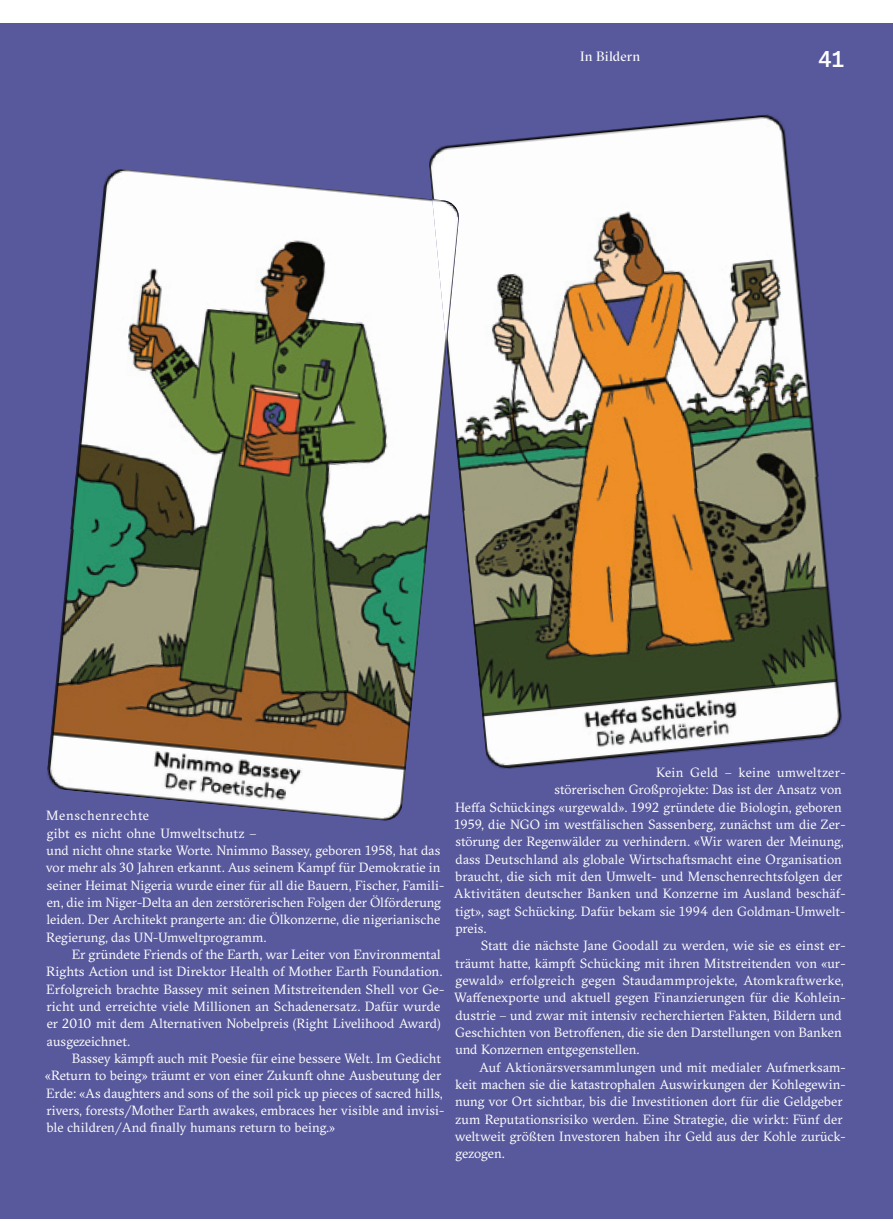
<style>
.page{position:relative;width:893px;height:1221px;background:#fff}
.page>*{position:absolute;margin:0;border:0;box-sizing:border-box;transform-origin:0 0}
.t1{font:500 22.5px "GT America Mono";color:#fff}
.t2{font:13.5px "GT Sectra Fine";letter-spacing:.01em;color:#fff}
.t3{font:13.35px/17.2px "GT Sectra";color:#fff}
</style>
<div class="page">
<div style="left:0;top:24px;width:893px;height:1194px;background:#58589c"></div>
<img style="left:429px;top:114px;width:390px;height:381px">
<img style="left:461px;top:476px;width:381px;height:293px">
<img style="left:70px;top:169px;width:376px;height:388px">
<img style="left:47px;top:529px;width:379px;height:291px">
<img style="left:432px;top:199px;width:28px;height:148px">
<p class="t2" style="left:580px;top:51px;width:62px">In Bildern</p>
<h1 class="t1" style="left:818px;top:51px;width:29px">41</h1>
<p class="t3" style="left:46px;top:808px;width:400px">Menschenrechte<br>gibt es nicht ohne Umweltschutz –<br>und nicht ohne starke Worte. Nnimmo Bassey, geboren 1958, hat das vor mehr als 30 Jahren erkannt. Aus seinem Kampf für Demokratie in seiner Heimat Nigeria wurde einer für all die Bauern, Fischer, Famili&shy;en, die im Niger-Delta an den zerstörerischen Folgen der Ölförderung leiden. Der Architekt prangerte an: die Ölkonzerne, die nigerianische Regierung, das UN-Umweltprogramm.</p>
<p class="t3" style="left:46px;top:947px;width:399px;text-indent:26px">Er gründete Friends of the Earth, war Leiter von Environmental Rights Action und ist Direktor Health of Mother Earth Foundation.<br>Erfolgreich brachte Bassey mit seinen Mitstreitenden Shell vor Ge&shy;richt und erreichte viele Millionen an Schadenersatz. Dafür wurde er 2010 mit dem Alternativen Nobelpreis (Right Livelihood Award) ausgezeichnet.</p>
<p class="t3" style="left:45px;top:1051px;width:401px;text-indent:27px">Bassey kämp auch mit Poesie für eine bessere Welt. Im Gedicht «Return to being» träumt er von einer Zukun ohne Ausbeutung der Erde: «As daughters and sons of the soil pick up pieces of sacred hills, rivers, forests/Mother Earth awakes, embraces her visible and invisi&shy;ble children/And finally humans return to being.»</p>
<p class="t3" style="left:656px;top:765px;width:191px">Kein Geld – keine umweltzer-</p>
<p class="t3" style="left:554px;top:782px;width:289px">störerischen Großprojekte: Das ist der Ansatz von</p>
<p class="t3" style="left:455px;top:800px;width:388px">Heffa Schückings «urgewald». 1992 gründete die Biologin, geboren</p>
<p class="t3" style="left:454px;top:817px;width:392px">1959, die NGO im westfälischen Sassenberg, zunächst um die Zer-</p>
<p class="t3" style="left:455px;top:834px;width:389px">störung der Regenwälder zu verhindern. «Wir waren der Meinung,</p>
<p class="t3" style="left:455px;top:852px;width:388px">dass Deutschland als globale Wirtscha smacht eine Organisation</p>
<p class="t3" style="left:455px;top:869px;width:389px">braucht, die sich mit den Umwelt- und Menschenrechtsfolgen der</p>
<p class="t3" style="left:454px;top:886px;width:393px">Aktivitäten deutscher Banken und Konzerne im Ausland beschäf-</p>
<p class="t3" style="left:455px;top:904px;width:392px">tigt», sagt Schücking. Dafür bekam sie 1994 den Goldman-Umwelt-</p>
<p class="t3" style="left:455px;top:921px;width:32px">preis.</p>
<p class="t3" style="left:481px;top:938px;width:366px">Sta die nächste Jane Goodall zu werden, wie sie es einst er-</p>
<p class="t3" style="left:455px;top:955px;width:392px">träumt ha e, kämp Schücking mit ihren Mitstreitenden von «ur-</p>
<p class="t3" style="left:455px;top:973px;width:389px">gewald» erfolgreich gegen Staudammprojekte, Atomkra werke,</p>
<p class="t3" style="left:454px;top:990px;width:393px">Waffenexporte und aktuell gegen Finanzierungen für die Kohlein-</p>
<p class="t3" style="left:455px;top:1007px;width:388px">dustrie – und zwar mit intensiv recherchierten Fakten, Bildern und</p>
<p class="t3" style="left:455px;top:1025px;width:388px">Geschichten von Betroffenen, die sie den Darstellungen von Banken</p>
<p class="t3" style="left:455px;top:1042px;width:186px">und Konzernen entgegenstellen.</p>
<p class="t3" style="left:479px;top:1059px;width:368px">Auf Aktionärsversammlungen und mit medialer Aufmerksam-</p>
<p class="t3" style="left:455px;top:1077px;width:392px">keit machen sie die katastrophalen Auswirkungen der Kohlegewin-</p>
<p class="t3" style="left:455px;top:1094px;width:389px">nung vor Ort sichtbar, bis die Investitionen dort für die Geldgeber</p>
<p class="t3" style="left:455px;top:1111px;width:389px">zum Reputationsrisiko werden. Eine Strategie, die wirkt: Fünf der</p>
<p class="t3" style="left:455px;top:1129px;width:392px">weltweit größten Investoren haben ihr Geld aus der Kohle zurück-</p>
<p class="t3" style="left:455px;top:1146px;width:51px">gezogen.</p>
</div>
